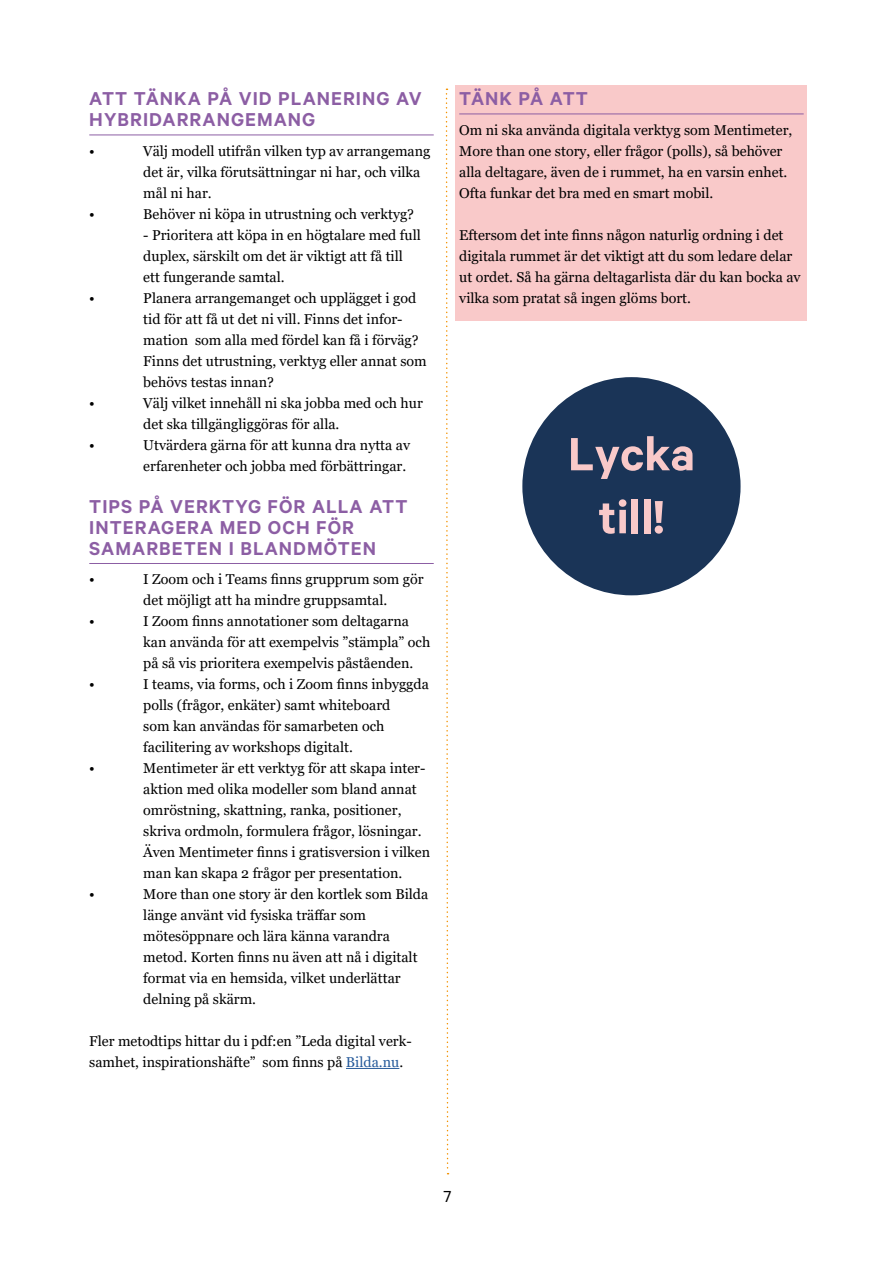
<style>
.page{position:relative;width:893px;height:1263px;background:#fff}
.page>*{position:absolute;margin:0;border:0;box-sizing:border-box;transform-origin:0 0}
.t1{font:600 52.5px/63px "Calibre";color:#f9c9c9;text-align:center}
.t2{font:600 21px/21px "Calibre";letter-spacing:.05em;color:#8c5ea4}
.t3{font:600 21px "Calibre";letter-spacing:.025em;color:#8c5ea4}
.t4{font:18px "Calibre";color:#000}
.t5{font:14.25px/21px "Georgia";color:#000}
.s1{color:#275b9b}
</style>
<div class="page">
<svg style="left:445px;top:89px;width:4px;height:1085px"></svg>
<div style="left:456px;top:85px;width:351px;height:235px;background:#f9c9c9"></div>
<hr style="left:89px;top:135px;width:345px;height:1px;background:#8c5ea4">
<hr style="left:89px;top:563px;width:345px;height:1px;background:#8c5ea4">
<hr style="left:346px;top:1068px;width:53px;height:1px;background:#275b9b">
<hr style="left:459px;top:114px;width:345px;height:1px;background:#8c5ea4">
<div style="left:522px;top:377px;width:219px;height:218px;background:#1a3457;border-radius:50%"></div>
<h2 class="t2" style="left:89px;top:87px;width:334px">ATT TÄNKA PÅ VID PLANERING AV<br>HYBRIDARRANGEMANG</h2>
<p class="t5" style="left:89px;top:140px;width:7px">•</p>
<p class="t5" style="left:143px;top:140px;width:289px">Välj modell utifrån vilken typ av arrangemang det är, vilka förutsättningar ni har, och vilka mål ni har.</p>
<p class="t5" style="left:89px;top:203px;width:7px">•</p>
<p class="t5" style="left:143px;top:203px;width:272px">Behöver ni köpa in utrustning och verktyg?</p>
<p class="t5" style="left:143px;top:224px;width:279px">- Prioritera att köpa in en högtalare med full duplex, särskilt om det är viktigt att få till ett fungerande samtal.</p>
<p class="t5" style="left:89px;top:287px;width:7px">•</p>
<p class="t5" style="left:143px;top:287px;width:285px">Planera arrangemanget och upplägget i god tid för att få ut det ni vill. Finns det infor&shy;mation som alla med fördel kan få i förväg?<br>Finns det utrustning, verktyg eller annat som behövs testas innan?</p>
<p class="t5" style="left:89px;top:392px;width:7px">•</p>
<p class="t5" style="left:143px;top:392px;width:281px">Välj vilket innehåll ni ska jobba med och hur det ska tillgängliggöras för alla.</p>
<p class="t5" style="left:89px;top:434px;width:7px">•</p>
<p class="t5" style="left:143px;top:434px;width:268px">Utvärdera gärna för att kunna dra nytta av erfarenheter och jobba med förbättringar.</p>
<h2 class="t2" style="left:89px;top:495px;width:320px">TIPS PÅ VERKTYG FÖR ALLA ATT<br>INTERAGERA MED OCH FÖR<br>SAMARBETEN I BLANDMÖTEN</h2>
<p class="t5" style="left:89px;top:569px;width:7px">•</p>
<p class="t5" style="left:143px;top:569px;width:282px">I Zoom och i Teams finns grupprum som gör det möjligt att ha mindre gruppsamtal.</p>
<p class="t5" style="left:89px;top:611px;width:7px">•</p>
<p class="t5" style="left:143px;top:611px;width:288px">I Zoom finns annotationer som deltagarna kan använda för att exempelvis ”stämpla” och på så vis prioritera exempelvis påståenden.</p>
<p class="t5" style="left:89px;top:674px;width:7px">•</p>
<p class="t5" style="left:143px;top:674px;width:287px">I teams, via forms, och i Zoom finns inbyggda polls (frågor, enkäter) samt whiteboard<br>som kan användas för samarbeten och facilitering av workshops digitalt.</p>
<p class="t5" style="left:89px;top:758px;width:7px">•</p>
<p class="t5" style="left:143px;top:758px;width:288px">Mentimeter är ett verktyg för att skapa inter&shy;aktion med olika modeller som bland annat omröstning, skattning, ranka, positioner, skriva ordmoln, formulera frågor, lösningar.<br>Även Mentimeter finns i gratisversion i vilken man kan skapa 2 frågor per presentation.</p>
<p class="t5" style="left:89px;top:884px;width:7px">•</p>
<p class="t5" style="left:143px;top:884px;width:286px">More than one story är den kortlek som Bilda länge använt vid fysiska träffar som mötesöppnare och lära känna varandra metod. Korten finns nu även att nå i digitalt format via en hemsida, vilket underlättar delning på skärm.</p>
<p class="t5" style="left:89px;top:1031px;width:324px">Fler metodtips hittar du i pdf:en ”Leda digital verk&shy;samhet, inspirationshäfte” som finns på <span class="s1">Bilda.nu</span>.</p>
<h2 class="t3" style="left:459px;top:86px;width:130px">TÄNK PÅ ATT</h2>
<p class="t5" style="left:459px;top:119px;width:335px">Om ni ska använda digitala verktyg som Mentimeter, More than one story, eller frågor (polls), så behöver alla deltagare, även de i rummet, ha en varsin enhet.<br>Ofta funkar det bra med en smart mobil.</p>
<p class="t5" style="left:459px;top:224px;width:343px">Eftersom det inte finns någon naturlig ordning i det digitala rummet är det viktigt att du som ledare delar ut ordet. Så ha gärna deltagarlista där du kan bocka av vilka som pratat så ingen glöms bort.</p>
<h1 class="t1" style="left:568px;top:421px;width:129px">Lycka till!</h1>
<p class="t4" style="left:444px;top:1186px;width:9px">7</p>
</div>
